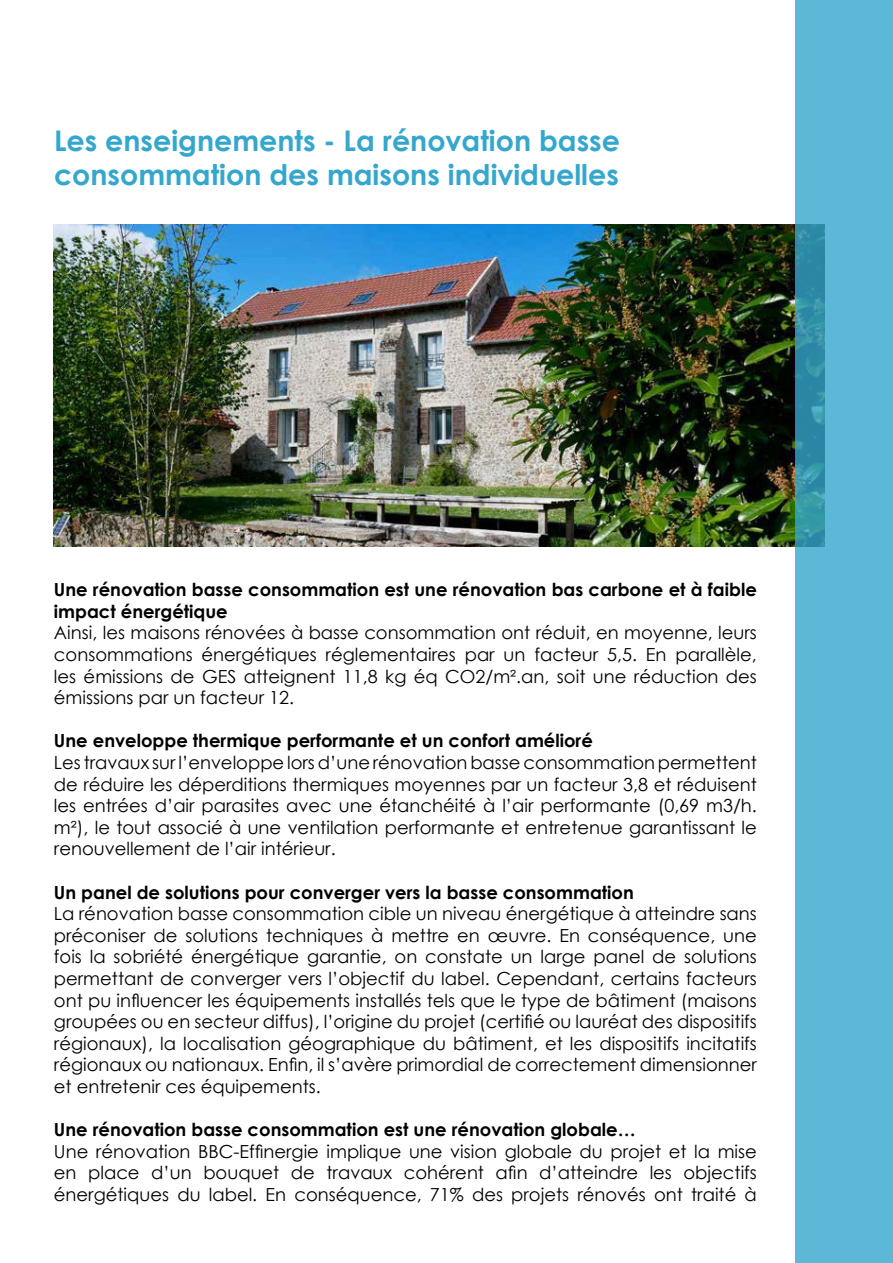
<style>
.page{position:relative;width:893px;height:1263px;background:#fff}
.page>*{position:absolute;margin:0;border:0;box-sizing:border-box;transform-origin:0 0}
.t1{font:700 28.5px/34.2px "Century Gothic";color:#35a7cd}
.t2{font:18px/21.6px "Century Gothic";color:#000;text-align:justify}
.t3{font:700 18px/21.6px "Century Gothic";color:#000}
</style>
<div class="page">
<img style="left:54px;top:225px;width:741px;height:321px">
<svg style="left:795px;top:0;width:98px;height:1263px;background:#59b4d3"></svg>
<h1 class="t1" style="left:54px;top:122px;width:568px">Les enseignements - La rénovation basse consommation des maisons individuelles</h1>
<p class="t3" style="left:54px;top:578px;width:704px">Une rénovation basse consommation est une rénovation bas carbone et à faible impact énergétique</p>
<p class="t2" style="left:54px;top:622px;width:704px">Ainsi, les maisons rénovées à basse consommation ont réduit, en moyenne, leurs consommations énergétiques réglementaires par un facteur 5,5. En parallèle, les émissions de GES atteignent 11,8 kg éq CO2/m².an, soit une réduction des émissions par un facteur 12.</p>
<p class="t3" style="left:54px;top:729px;width:540px">Une enveloppe thermique performante et un confort amélioré</p>
<p class="t2" style="left:54px;top:751px;width:704px">Les travaux sur l’enveloppe lors d’une rénovation basse consommation permettent de réduire les déperditions thermiques moyennes par un facteur 3,8 et réduisent les entrées d’air parasites avec une étanchéité à l’air performante (0,69 m3/h. m²), le tout associé à une ventilation performante et entretenue garantissant le renouvellement de l’air intérieur.</p>
<p class="t3" style="left:54px;top:880px;width:581px">Un panel de solutions pour converger vers la basse consommation</p>
<p class="t2" style="left:54px;top:902px;width:704px">La rénovation basse consommation cible un niveau énergétique à atteindre sans préconiser de solutions techniques à mettre en œuvre. En conséquence, une fois la sobriété énergétique garantie, on constate un large panel de solutions permettant de converger vers l’objectif du label. Cependant, certains facteurs ont pu influencer les équipements installés tels que le type de bâtiment (maisons groupées ou en secteur diffus), l’origine du projet (certifié ou lauréat des dispositifs régionaux), la localisation géographique du bâtiment, et les dispositifs incitatifs régionaux ou nationaux. Enfin, il s’avère primordial de correctement dimensionner et entretenir ces équipements.</p>
<p class="t3" style="left:54px;top:1118px;width:583px">Une rénovation basse consommation est une rénovation globale…</p>
<p class="t2" style="left:54px;top:1140px;width:704px">Une rénovation BBC-Effinergie implique une vision globale du projet et la mise en place d’un bouquet de travaux cohérent afin d’atteindre les objectifs énergétiques du label. En conséquence, 71% des projets rénovés ont traité à</p>
</div>
